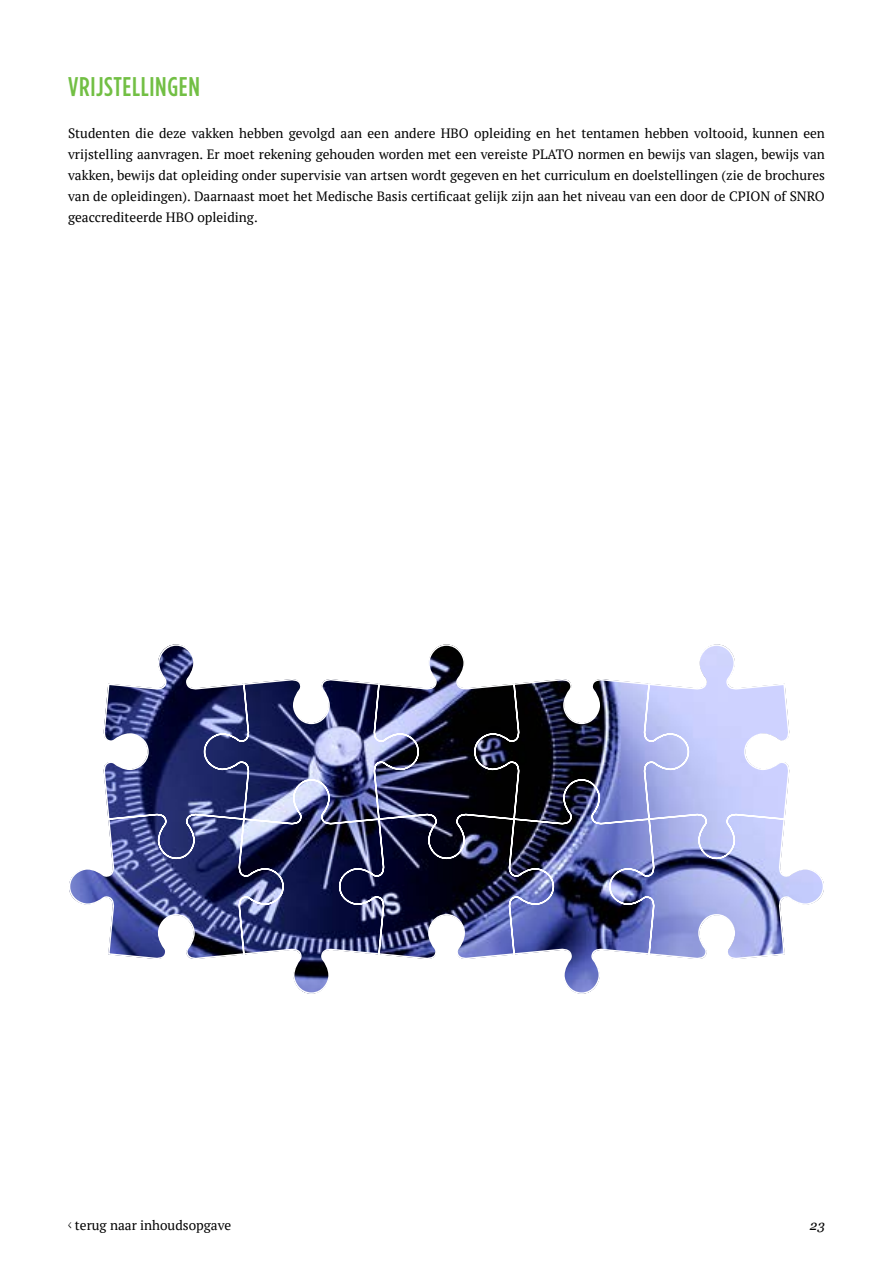
<style>
.page{position:relative;width:893px;height:1263px;background:#fff}
.page>*{position:absolute;margin:0;border:0;box-sizing:border-box;transform-origin:0 0}
.t1{font:500 27px "Gotham Condensed";letter-spacing:.025em;color:#72bf44}
.t2{font:13.5px/21px "PT Serif";color:#000;text-align:justify}
.t3{font:13.5px "PT Serif";color:#000;scale:.5 1}
.t4{font:italic 13.5px "Georgia";color:#000}
</style>
<div class="page">
<svg style="left:69px;top:645px;width:755px;height:349px"></svg>
<h1 class="t1" style="left:68px;top:71px;width:133px">VRIJSTELLINGEN</h1>
<p class="t2" style="left:68px;top:123px;width:758px">Studenten die deze vakken hebben gevolgd aan een andere HBO opleiding en het tentamen hebben voltooid, kunnen een vrijstelling aanvragen. Er moet rekening gehouden worden met een vereiste PLATO normen en bewijs van slagen, bewijs van vakken, bewijs dat opleiding onder supervisie van artsen wordt gegeven en het curriculum en doelstellingen (zie de brochures van de opleidingen). Daarnaast moet het Medische Basis certificaat gelijk zijn aan het niveau van een door de CPION of SNRO geaccrediteerde HBO opleiding.</p>
<p class="t3" style="left:68px;top:1216px;width:328px">&lt; terug naar inhoudsopgave</p>
<p class="t4" style="left:810px;top:1216px;width:16px">23</p>
</div>
